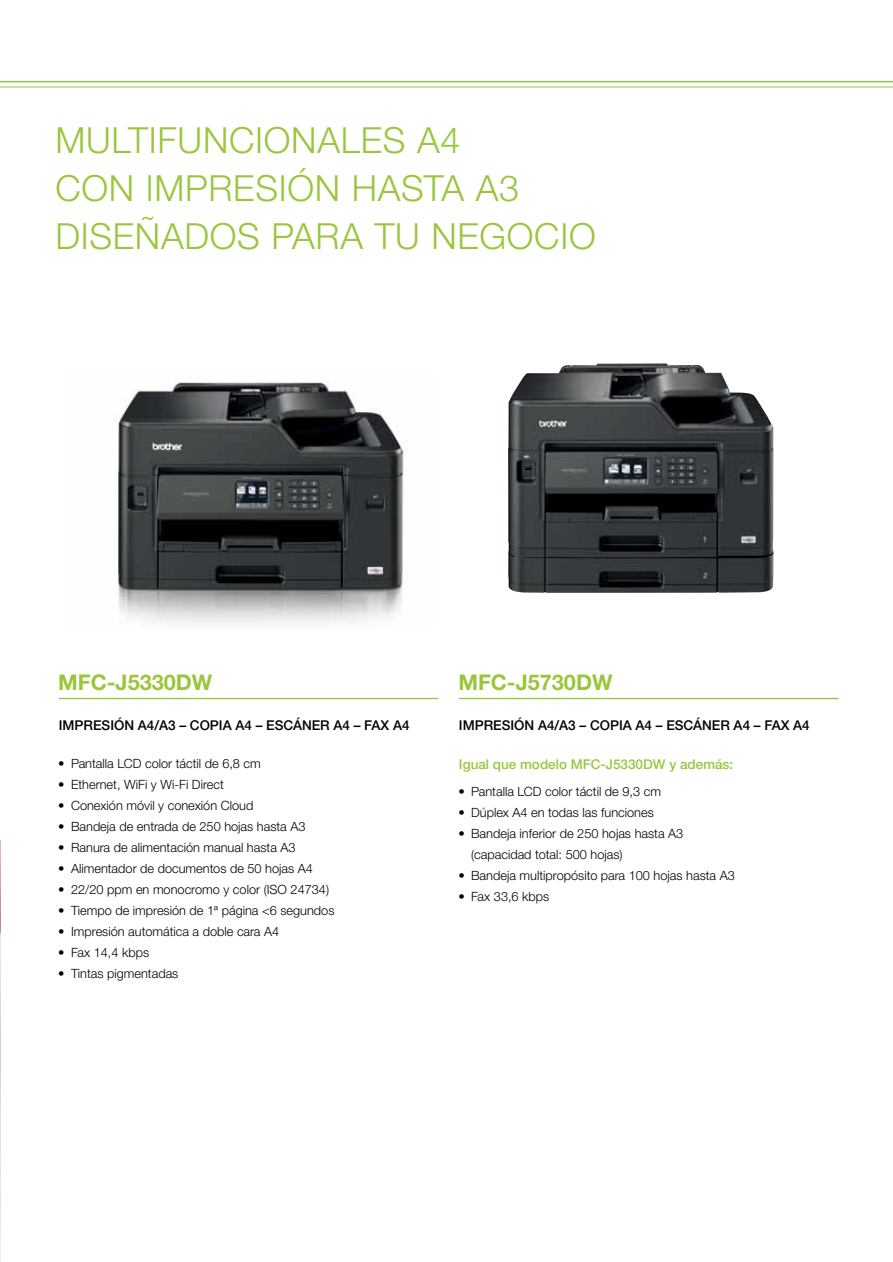
<style>
.page{position:relative;width:893px;height:1262px;background:#fff}
.page>*{position:absolute;margin:0;border:0;box-sizing:border-box;transform-origin:0 0}
.t1{font:300 36px/48px "Helvetica Neue LTW1 G";letter-spacing:.02em;color:#9ac63c}
.t2{font:700 21.6px "Helvetica Neue LTW1 G";color:#9ac63c}
.t3{font:500 13.5px "Helvetica Neue LTW1 G";color:#000}
.t4{font:500 13.5px "Helvetica Neue LTW1 G";color:#9ac63c}
.t5{font:300 12.75px/21px "Helvetica Neue LTW1 G";color:#000}
</style>
<div class="page">
<img style="left:0;top:840px;width:1px;height:421px">
<img style="left:508px;top:363px;width:265px;height:229px">
<hr style="left:459px;top:697px;width:379px;height:2px;background:#9ac63c">
<img style="left:115px;top:381px;width:290px;height:242px">
<hr style="left:59px;top:697px;width:379px;height:2px;background:#9ac63c">
<hr style="left:0;top:81px;width:893px;height:1px;background:#9ac63c">
<hr style="left:0;top:87px;width:893px;height:1px;background:#9ac63c">
<h1 class="t1" style="left:55px;top:116px;width:542px">MULTIFUNCIONALES A4<br>CON IMPRESIÓN HASTA A3<br>DISEÑADOS PARA TU NEGOCIO</h1>
<h2 class="t2" style="left:58px;top:668px;width:156px">MFC-J5330DW</h2>
<h2 class="t2" style="left:458px;top:668px;width:156px">MFC-J5730DW</h2>
<p class="t3" style="left:59px;top:716px;width:352px">IMPRESIÓN A4/A3 – COPIA A4 – ESCÁNER A4 – FAX A4</p>
<p class="t3" style="left:459px;top:716px;width:352px">IMPRESIÓN A4/A3 – COPIA A4 – ESCÁNER A4 – FAX A4</p>
<p class="t5" style="left:58px;top:753px;width:204px">• Pantalla LCD color táctil de 6,8 cm</p>
<p class="t5" style="left:58px;top:774px;width:167px">• Ethernet, WiFi y Wi-Fi Direct</p>
<p class="t5" style="left:58px;top:795px;width:196px">• Conexión móvil y conexión Cloud</p>
<p class="t5" style="left:58px;top:816px;width:249px">• Bandeja de entrada de 250 hojas hasta A3</p>
<p class="t5" style="left:58px;top:837px;width:239px">• Ranura de alimentación manual hasta A3</p>
<p class="t5" style="left:58px;top:858px;width:256px">• Alimentador de documentos de 50 hojas A4</p>
<p class="t5" style="left:58px;top:879px;width:272px">• 22/20 ppm en monocromo y color (ISO 24734)</p>
<p class="t5" style="left:58px;top:900px;width:278px">• Tiempo de impresión de 1ª página &lt;6 segundos</p>
<p class="t5" style="left:58px;top:921px;width:222px">• Impresión automática a doble cara A4</p>
<p class="t5" style="left:58px;top:942px;width:93px">• Fax 14,4 kbps</p>
<p class="t5" style="left:58px;top:963px;width:122px">• Tintas pigmentadas</p>
<p class="t4" style="left:459px;top:755px;width:276px">Igual que modelo MFC-J5330DW y además:</p>
<p class="t5" style="left:458px;top:780px;width:204px">• Pantalla LCD color táctil de 9,3 cm</p>
<p class="t5" style="left:458px;top:801px;width:197px">• Dúplex A4 en todas las funciones</p>
<p class="t5" style="left:471px;top:822px;width:214px;text-indent:-13px">• Bandeja inferior de 250 hojas hasta A3 (capacidad total: 500 hojas)</p>
<p class="t5" style="left:458px;top:864px;width:278px">• Bandeja multipropósito para 100 hojas hasta A3</p>
<p class="t5" style="left:458px;top:885px;width:93px">• Fax 33,6 kbps</p>
</div>
